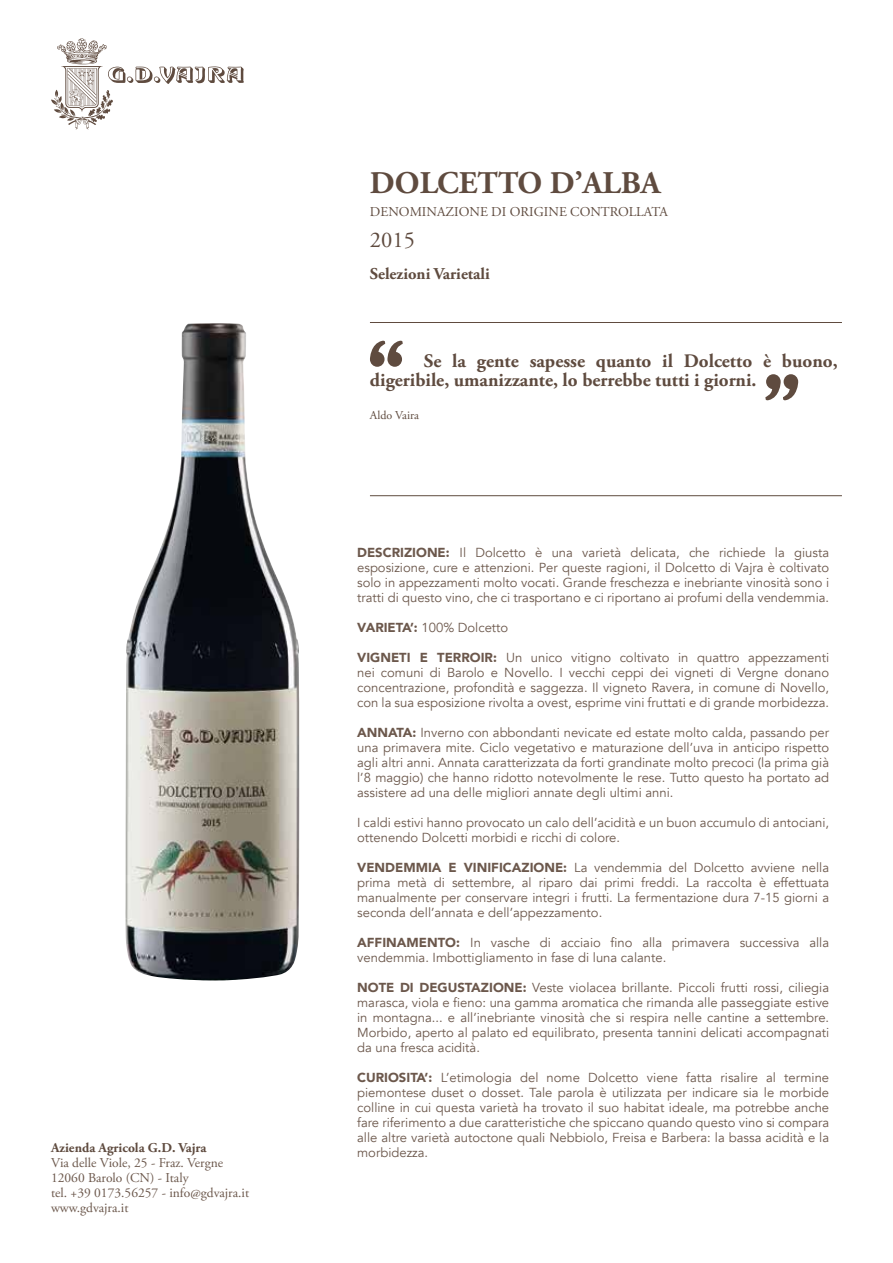
<style>
.page{position:relative;width:893px;height:1263px;background:#fff}
.page>*{position:absolute;margin:0;border:0;box-sizing:border-box;transform-origin:0 0}
.t1{font:700 31.5px "Adobe Garamond Pro";color:#5f4b3f}
.t2{font:22.5px "Adobe Garamond Pro";color:#5f4b3f}
.t3{font:700 19.05px/19px "Adobe Garamond Pro";color:#5f4b3f}
.t4{font:700 16.5px "Adobe Garamond Pro";color:#5f4b3f}
.t5{font:13.5px/15px "Adobe Garamond Pro";color:#6c584c}
.t6{font:13.5px "Adobe Garamond Pro";color:#5f4b3f}
.t7{font:700 13.5px "Adobe Garamond Pro";color:#5f4b3f}
.t8{font:13.05px/15px "Avenir";color:#6c584c;text-align:justify}
.t9{font:12px "Adobe Garamond Pro";color:#5f4b3f}
.s1{font-weight:900}
</style>
<div class="page">
<svg style="left:370px;top:340px;width:33px;height:27px"></svg>
<hr style="left:370px;top:495px;width:472px;height:1px;background:#5f4b3f">
<hr style="left:370px;top:322px;width:472px;height:1px;background:#5f4b3f">
<svg style="left:765px;top:374px;width:33px;height:27px"></svg>
<svg style="left:51px;top:38px;width:193px;height:91px"></svg>
<img style="left:125px;top:323px;width:174px;height:657px">
<p class="t7" style="left:51px;top:1140px;width:157px">Azienda Agricola G.D. Vajra</p>
<p class="t5" style="left:51px;top:1156px;width:200px">Via delle Viole, 25 - Fraz. Vergne<br>12060 Barolo (CN) - Italy<br>tel. +39 0173.56257 - info@gdvajra.it www.gdvajra.it</p>
<h1 class="t1" style="left:370px;top:165px;width:292px">DOLCETTO D’ALBA</h1>
<p class="t6" style="left:370px;top:203px;width:299px">DENOMINAZIONE DI ORIGINE CONTROLLATA</p>
<h2 class="t2" style="left:370px;top:227px;width:46px">2015</h2>
<p class="t4" style="left:370px;top:264px;width:121px">Selezioni Varietali</p>
<h3 class="t3" style="left:370px;top:352px;width:469px;text-indent:54px">Se la gente sapesse quanto il Dolcetto è buono, digeribile, umanizzante, lo berrebbe tutti i giorni.</h3>
<p class="t9" style="left:370px;top:408px;width:51px">Aldo Vaira</p>
<p class="t8" style="left:357px;top:546px;width:473px"><span class="s1">DESCRIZIONE:</span> Il Dolcetto è una varietà delicata, che richiede la giusta esposizione, cure e attenzioni. Per queste ragioni, il Dolcetto di Vajra è coltivato solo in appezzamenti molto vocati. Grande freschezza e inebriante vinosità sono i tratti di questo vino, che ci trasportano e ci riportano ai profumi della vendemmia.</p>
<p class="t8" style="left:357px;top:621px;width:153px"><span class="s1">VARIETA’:</span> 100% Dolcetto</p>
<p class="t8" style="left:357px;top:651px;width:474px"><span class="s1">VIGNETI E TERROIR:</span> Un unico vitigno coltivato in quattro appezzamenti nei comuni di Barolo e Novello. I vecchi ceppi dei vigneti di Vergne donano concentrazione, profondità e saggezza. Il vigneto Ravera, in comune di Novello, con la sua esposizione rivolta a ovest, esprime vini fruttati e di grande morbidezza.</p>
<p class="t8" style="left:357px;top:726px;width:473px"><span class="s1">ANNATA:</span> Inverno con abbondanti nevicate ed estate molto calda, passando per una primavera mite. Ciclo vegetativo e maturazione dell’uva in anticipo rispetto agli altri anni. Annata caratterizzata da forti grandinate molto precoci (la prima già l’8 maggio) che hanno ridotto notevolmente le rese. Tutto questo ha portato ad assistere ad una delle migliori annate degli ultimi anni.</p>
<p class="t8" style="left:357px;top:816px;width:473px">I caldi estivi hanno provocato un calo dell’acidità e un buon accumulo di antociani, ottenendo Dolcetti morbidi e ricchi di colore.</p>
<p class="t8" style="left:357px;top:860px;width:473px"><span class="s1">VENDEMMIA E VINIFICAZIONE:</span> La vendemmia del Dolcetto avviene nella prima metà di settembre, al riparo dai primi freddi. La raccolta è effettuata manualmente per conservare integri i frutti. La fermentazione dura 7-15 giorni a seconda dell’annata e dell’appezzamento.</p>
<p class="t8" style="left:357px;top:935px;width:473px"><span class="s1">AFFINAMENTO:</span> In vasche di acciaio fino alla primavera successiva alla vendemmia. Imbottigliamento in fase di luna calante.</p>
<p class="t8" style="left:357px;top:980px;width:474px"><span class="s1">NOTE DI DEGUSTAZIONE:</span> Veste violacea brillante. Piccoli frutti rossi, ciliegia marasca, viola e fieno: una gamma aromatica che rimanda alle passeggiate estive in montagna... e all’inebriante vinosità che si respira nelle cantine a settembre.<br>Morbido, aperto al palato ed equilibrato, presenta tannini delicati accompagnati da una fresca acidità.</p>
<p class="t8" style="left:357px;top:1070px;width:473px"><span class="s1">CURIOSITA’:</span> L’etimologia del nome Dolcetto viene fatta risalire al termine piemontese duset o dosset. Tale parola è utilizzata per indicare sia le morbide colline in cui questa varietà ha trovato il suo habitat ideale, ma potrebbe anche fare riferimento a due caratteristiche che spiccano quando questo vino si compara alle altre varietà autoctone quali Nebbiolo, Freisa e Barbera: la bassa acidità e la morbidezza.</p>
</div>
